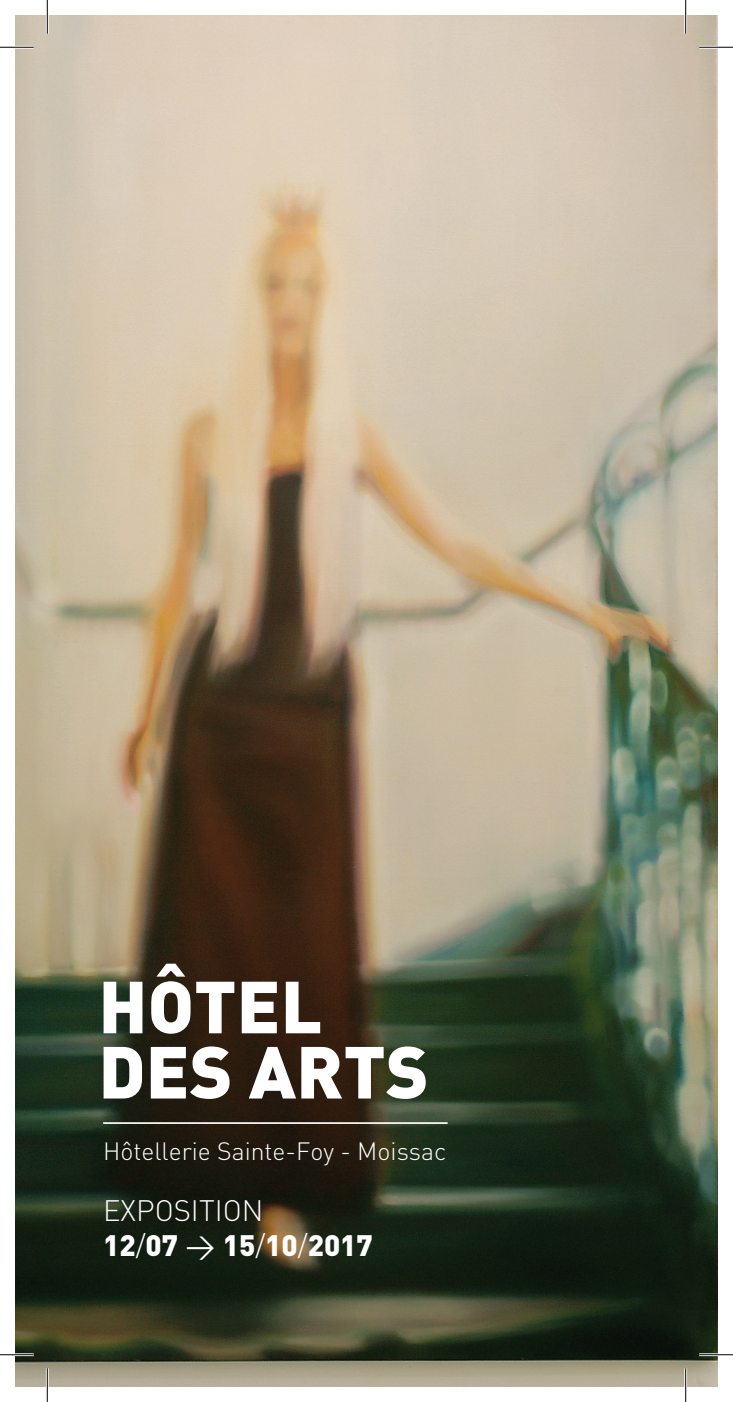
<style>
.page{position:relative;width:733px;height:1402px;background:#fff}
.page>*{position:absolute;margin:0;border:0;box-sizing:border-box;transform-origin:0 0}
.t1{font:900 72.45px/65.2px "DIN";color:#fff}
.t2{font:300 29.25px/35.1px "DIN";color:#fff}
.t3{font:300 24.75px "DIN";color:#fff}
.s1{font-weight:900}
.s2{font-weight:400}
</style>
<div class="page">
<img style="left:15px;top:15px;width:702px;height:1372px">
<hr style="left:103px;top:1122px;width:344px;height:2px;background:#fff">
<hr style="left:0;top:46px;width:34px;height:3px;background:#fff">
<hr style="left:699px;top:46px;width:33px;height:3px;background:#fff">
<hr style="left:0;top:1353px;width:34px;height:3px;background:#fff">
<hr style="left:699px;top:1353px;width:33px;height:3px;background:#fff">
<hr style="left:46px;top:0;width:3px;height:34px;background:#fff">
<hr style="left:46px;top:1368px;width:3px;height:34px;background:#fff">
<hr style="left:684px;top:0;width:2px;height:34px;background:#fff">
<hr style="left:684px;top:1368px;width:2px;height:34px;background:#fff">
<hr style="left:0;top:47px;width:34px;height:1px;background:#000">
<hr style="left:699px;top:47px;width:33px;height:1px;background:#000">
<hr style="left:0;top:1354px;width:34px;height:1px;background:#000">
<hr style="left:699px;top:1354px;width:33px;height:1px;background:#000">
<hr style="left:47px;top:0;width:1px;height:34px;background:#000">
<hr style="left:47px;top:1368px;width:1px;height:34px;background:#000">
<hr style="left:685px;top:0;width:1px;height:34px;background:#000">
<hr style="left:685px;top:1368px;width:1px;height:34px;background:#000">
<h1 class="t1" style="left:98px;top:971px;width:332px">HÔTEL<br>DES ARTS</h1>
<p class="t3" style="left:103px;top:1136px;width:344px">Hôtellerie Sainte-Foy - Moissac</p>
<p class="t2" style="left:103px;top:1193px;width:271px">EXPOSITION<br><span class="s1">12</span>/<span class="s1">07</span> <span class="s2">&gt;</span> <span class="s1">15</span>/<span class="s1">10</span>/<span class="s1">2017</span></p>
</div>
